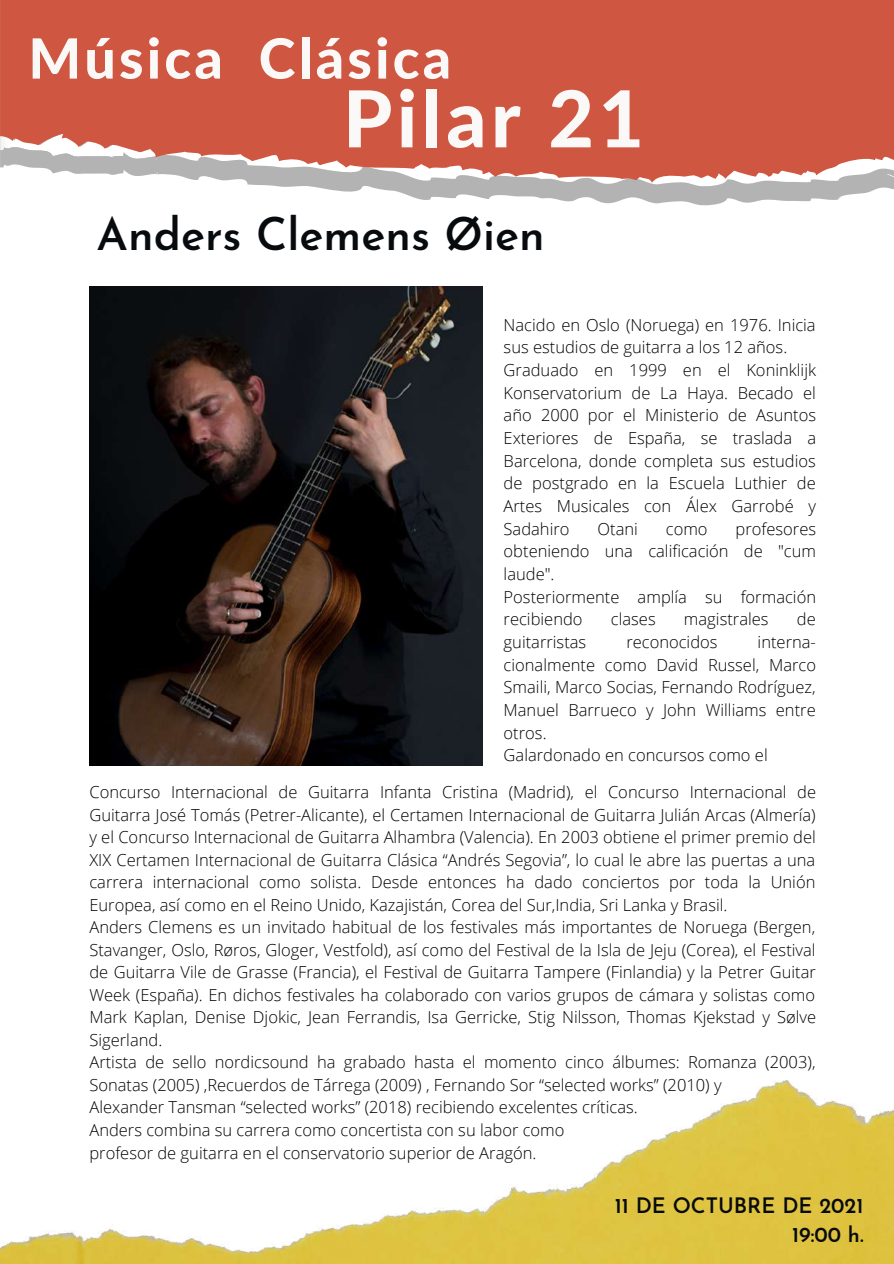
<style>
.page{position:relative;width:894px;height:1264px;background:#fff}
.page>*{position:absolute;margin:0;border:0;box-sizing:border-box;transform-origin:0 0}
.t1{font:800 78.45px "Lato";letter-spacing:.06em;color:#fbf9f8}
.t2{font:800 55.35px "Lato";letter-spacing:.06em;color:#fbf9f8}
.t3{font:600 45px "Josefin Sans";color:#080b0e}
.t4{font:600 21.3px/29px "Josefin Sans";color:#080b0e;text-align:right}
.t5{font:300 16.5px/22.6px "Open Sans";color:#000}
</style>
<div class="page">
<svg style="left:315px;top:187px;width:578px;height:18px;fill:#b3b3b3"></svg>
<svg style="left:247px;top:183px;width:646px;height:4px"></svg>
<svg style="left:0;top:0;width:893px;height:183px;fill:#cf5742"></svg>
<img style="left:0;top:1080px;width:893px;height:183px">
<img style="left:89px;top:286px;width:393px;height:479px">
<h2 class="t2" style="left:28px;top:24px;width:424px">Música Clásica</h2>
<h1 class="t1" style="left:343px;top:70px;width:302px">Pilar 21</h1>
<h3 class="t3" style="left:97px;top:216px;width:449px">Anders Clemens Øien</h3>
<p class="t5" style="left:503px;top:313px;width:314px">Nacido en Oslo (Noruega) en 1976. Inicia sus estudios de guitarra a los 12 años.<br>Graduado en 1999 en el Koninklijk Konservatorium de La Haya. Becado el año 2000 por el Ministerio de Asuntos Exteriores de España, se traslada a Barcelona, donde completa sus estudios de postgrado en la Escuela Luthier de Artes Musicales con Álex Garrobé y Sadahiro</p>
<p class="t5" style="left:503px;top:517px;width:314px;text-indent:232px">profesores obteniendo una calificación de "cum laude".<br>Posteriormente amplía su formación recibiendo</p>
<p class="t5" style="left:597px;top:517px;width:42px">Otani</p>
<p class="t5" style="left:665px;top:517px;width:43px">como</p>
<p class="t5" style="left:610px;top:607px;width:46px">clases</p>
<p class="t5" style="left:683px;top:607px;width:86px">magistrales</p>
<p class="t5" style="left:796px;top:607px;width:20px">de</p>
<p class="t5" style="left:503px;top:630px;width:84px">guitarristas</p>
<p class="t5" style="left:626px;top:630px;width:93px">reconocidos</p>
<p class="t5" style="left:503px;top:630px;width:314px;text-indent:254px">interna&shy;cionalmente como David Russel, Marco<br>Smaili, Marco Socias, Fernando Rodríguez,<br>Manuel Barrueco y John Williams entre otros.<br>Galardonado en concursos como el</p>
<p class="t5" style="left:89px;top:780px;width:728px">Concurso Internacional de Guitarra Infanta Cristina (Madrid), el Concurso Internacional de Guitarra José Tomás (Petrer-Alicante), el Certamen Internacional de Guitarra Julián Arcas (Almería) y el Concurso Internacional de Guitarra Alhambra (Valencia). En 2003 obtiene el primer premio del XIX Certamen Internacional de Guitarra Clásica “Andrés Segovia”, lo cual le abre las puertas a una carrera internacional como solista. Desde entonces ha dado conciertos por toda la Unión Europea, así como en el Reino Unido, Kazajistán, Corea del Sur,India, Sri Lanka y Brasil.<br>Anders Clemens es un invitado habitual de los festivales más importantes de Noruega (Bergen, Stavanger, Oslo, Røros, Gloger, Vestfold), así como del Festival de la Isla de Jeju (Corea), el Festival de Guitarra Vile de Grasse (Francia), el Festival de Guitarra Tampere (Finlandia) y la Petrer Guitar Week (España). En dichos festivales ha colaborado con varios grupos de cámara y solistas como Mark Kaplan, Denise Djokic, Jean Ferrandis, Isa Gerricke, Stig Nilsson, Thomas Kjekstad y Sølve Sigerland.<br>Artista de sello nordicsound ha grabado hasta el momento cinco álbumes: Romanza (2003), Sonatas (2005) ,Recuerdos de Tárrega (2009) , Fernando Sor “selected works” (2010) y<br>Alexander Tansman “selected works” (2018) recibiendo excelentes críticas.<br>Anders combina su carrera como concertista con su labor como<br>profesor de guitarra en el conservatorio superior de Aragón.</p>
<p class="t4" style="left:614px;top:1193px;width:250px">11 DE OCTUBRE DE 2021<br>19:00 h.</p>
</div>
